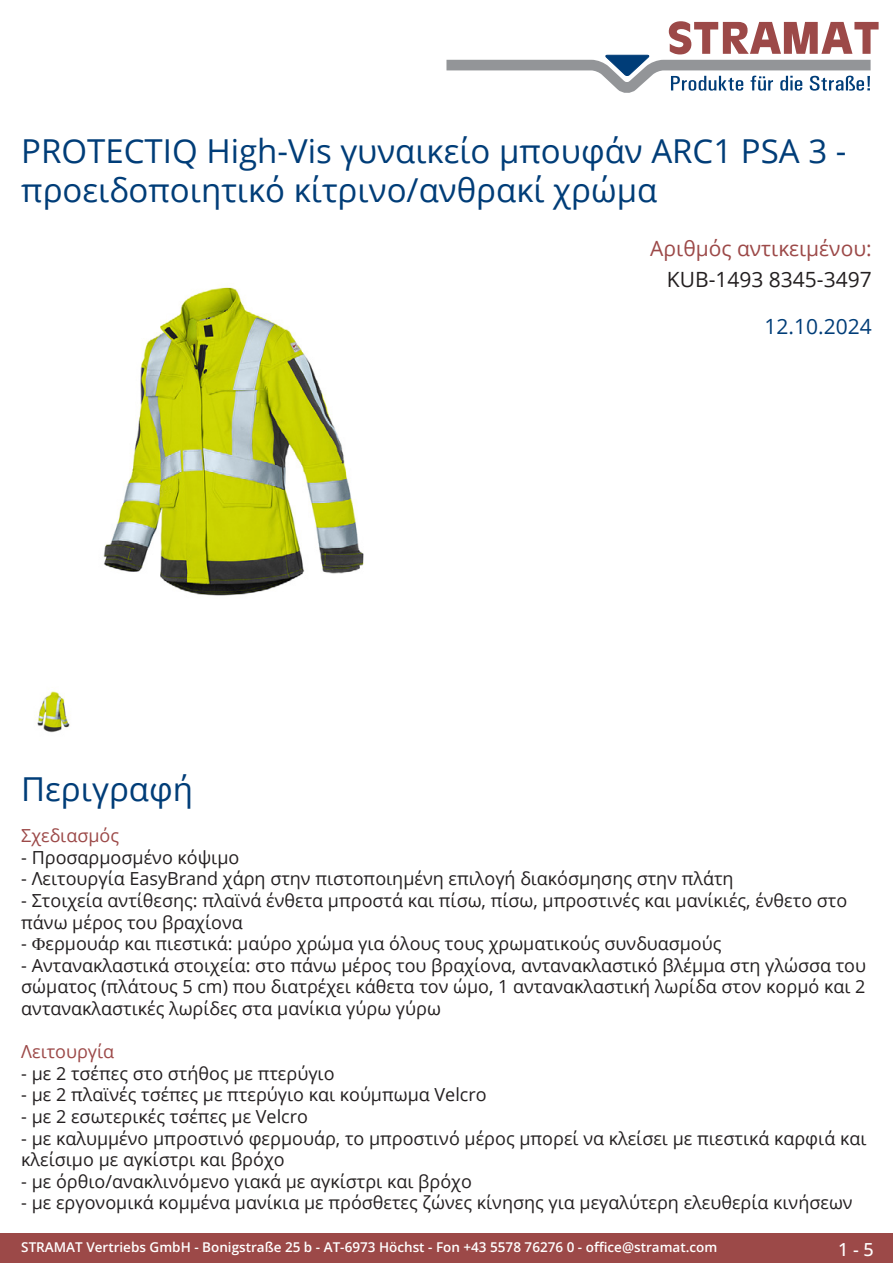
<style>
.page{position:relative;width:893px;height:1263px;background:#fff}
.page>*{position:absolute;margin:0;border:0;box-sizing:border-box;transform-origin:0 0}
.Produkttitel{font:33px/39.6px "Open Sans";color:#003d78}
.TechDaten_Überschrif{font:21px "Open Sans";color:#9c4948}
.TechDaten_Inhalt{font:21px "Open Sans";color:#231f20}
.Erstellungsdatum{font:21px "Open Sans";color:#003d78}
.Beschreibung_Text{font:18px/21.6px "Open Sans";color:#231f20}
.Beschreibung_Text-2{font:18px "Open Sans";color:#9c4948}
.t1{font:500 18px "Open Sans";color:#fff}
.t2{font:600 13.5px "Open Sans";color:#fff}
</style>
<div class="page">
<div style="left:0;top:1233px;width:893px;height:30px;background:#9c4948"></div>
<svg style="left:446px;top:21px;width:433px;height:72px"></svg>
<img style="left:103px;top:287px;width:261px;height:309px">
<img style="left:37px;top:691px;width:33px;height:42px">
<p class="Produkttitel" style="left:21px;top:130px;width:827px">PROTECTIQ High-Vis γυναικείο μπουφάν ARC1 PSA 3 - προειδοποιητικό κίτρινο/ανθρακί χρώμα</p>
<p class="TechDaten_Überschrif" style="left:650px;top:234px;width:223px">Αριθμός αντικειμένου:</p>
<p class="TechDaten_Inhalt" style="left:667px;top:265px;width:206px">KUB-1493 8345-3497</p>
<p class="Erstellungsdatum" style="left:764px;top:312px;width:109px">12.10.2024</p>
<p class="Produkttitel" style="left:21px;top:768px;width:173px">Περιγραφή</p>
<p class="Beschreibung_Text-2" style="left:21px;top:823px;width:99px">Σχεδιασμός</p>
<p class="Beschreibung_Text" style="left:21px;top:846px;width:220px">- Προσαρμοσμένο κόψιμο</p>
<p class="Beschreibung_Text" style="left:21px;top:867px;width:714px">- Λειτουργία EasyBrand χάρη στην πιστοποιημένη επιλογή διακόσμησης στην πλάτη</p>
<p class="Beschreibung_Text" style="left:21px;top:889px;width:828px">- Στοιχεία αντίθεσης: πλαϊνά ένθετα μπροστά και πίσω, πίσω, μπροστινές και μανίκιές, ένθετο στο πάνω μέρος του βραχίονα</p>
<p class="Beschreibung_Text" style="left:21px;top:932px;width:702px">- ερμουάρ και πιεστικά: μαύρο χρώμα για όλους τους χρωματικούς συνδυασμούς</p>
<p class="Beschreibung_Text" style="left:21px;top:954px;width:846px;text-align:justify">- Αντανακλαστικά στοιχεία: στο πάνω μέρος του βραχίονα, αντανακλαστικό βλέμμα στη γλώσσα του σώματος (πλάτους 5 cm) που διατρέχει κάθετα τον ώμο, 1 αντανακλαστική λωρίδα στον κορμό και 2 αντανακλαστικές λωρίδες στα μανίκια γύρω γύρω</p>
<p class="Beschreibung_Text-2" style="left:21px;top:1039px;width:95px">Λειτουργία</p>
<p class="Beschreibung_Text" style="left:21px;top:1062px;width:315px">- με 2 τσέπες στο στήθος με πτερύγιο</p>
<p class="Beschreibung_Text" style="left:21px;top:1083px;width:467px">- με 2 πλαϊνές τσέπες με πτερύγιο και κούμπωμα Velcro</p>
<p class="Beschreibung_Text" style="left:21px;top:1105px;width:288px">- με 2 εσωτερικές τσέπες με Velcro</p>
<p class="Beschreibung_Text" style="left:21px;top:1127px;width:847px">- με καλυμμένο μπροστινό φερμουάρ, το μπροστινό μέρος μπορεί να κλείσει με πιεστικά καρφιά και κλείσιμο με αγκίστρι και βρόχο</p>
<p class="Beschreibung_Text" style="left:21px;top:1170px;width:452px">- με όρθιο/ανακλινόμενο γιακά με αγκίστρι και βρόχο</p>
<p class="Beschreibung_Text" style="left:21px;top:1191px;width:833px">- με εργονομικά κομμένα μανίκια με πρόσθετες ζώνες κίνησης για μεγαλύτερη ελευθερία κινήσεων</p>
<p class="t2" style="left:21px;top:1238px;width:698px">STRAMAT Vertriebs GmbH - Bonigstraße 25 b - AT-6973 Höchst - Fon +43 5578 76276 0 - office@stramat.com</p>
<p class="t1" style="left:838px;top:1237px;width:37px">1 - 5</p>
</div>
